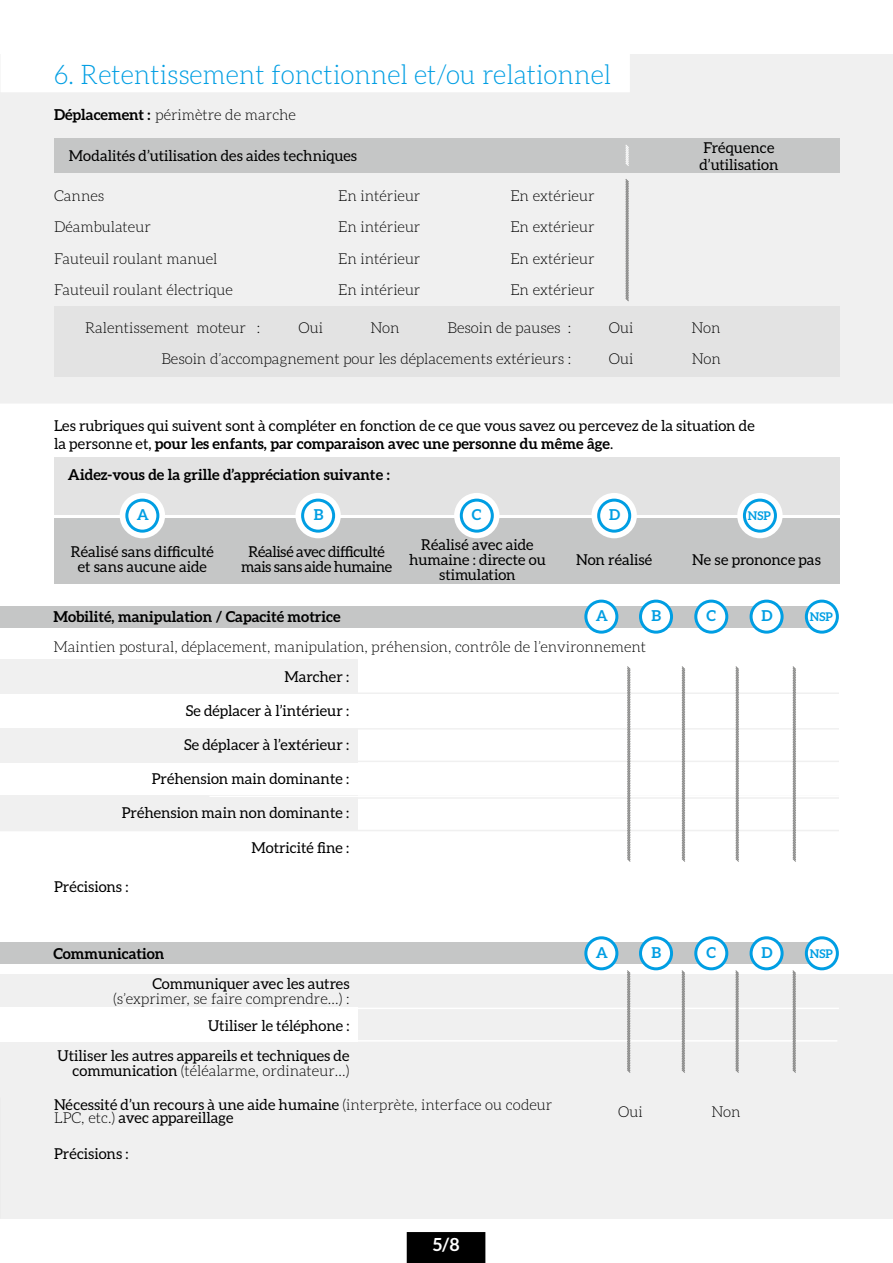
<style>
.page{position:relative;width:893px;height:1263px;background:#fff}
.page>*{position:absolute;margin:0;border:0;box-sizing:border-box;transform-origin:0 0}
.t1{font:300 27px "Aleo";color:#009ee3}
.t2{font:700 18px "Aleo";color:#fff}
.t3{font:15px/15px "Aleo";color:#000}
.t4{font:300 15px "Aleo";color:#000}
.t5{font:700 15px "Aleo";color:#000}
.t6{font:15px/15px "Aleo";letter-spacing:-.025em;color:#000;text-align:center}
.t7{font:700 15px "Aleo";color:#009ee3}
.t8{font:700 12px "Aleo";color:#009ee3}
.s1{font-weight:700}
.s2{font-weight:300}
</style>
<div class="page">
<div style="left:0;top:728px;width:358px;height:34px;background:#f0f0f0"></div>
<div style="left:0;top:796px;width:358px;height:34px;background:#f0f0f0"></div>
<hr style="left:0;top:761px;width:839px;height:1px;background:#f0f0f0">
<hr style="left:0;top:830px;width:839px;height:1px;background:#f0f0f0">
<hr style="left:209px;top:796px;width:630px;height:1px;background:#fff">
<div style="left:54px;top:457px;width:785px;height:58px;background:#e3e3e3"></div>
<div style="left:54px;top:518px;width:785px;height:65px;background:#c5c6c6"></div>
<svg style="left:0;top:54px;width:893px;height:349px;fill:#f0f0f0"></svg>
<svg style="left:625px;top:178px;width:4px;height:124px"></svg>
<div style="left:54px;top:138px;width:785px;height:34px;background:#c5c6c6"></div>
<svg style="left:625px;top:145px;width:4px;height:21px"></svg>
<div style="left:54px;top:306px;width:785px;height:70px;background:#e3e3e3"></div>
<div style="left:0;top:606px;width:822px;height:21px;background:#c5c6c6"></div>
<div style="left:0;top:660px;width:358px;height:34px;background:#f0f0f0"></div>
<hr style="left:0;top:692px;width:839px;height:2px;background:#f0f0f0">
<hr style="left:0;top:728px;width:839px;height:2px;background:#f0f0f0">
<hr style="left:0;top:797px;width:839px;height:2px;background:#f0f0f0">
<svg style="left:627px;top:666px;width:4px;height:196px"></svg>
<svg style="left:681px;top:666px;width:5px;height:196px"></svg>
<svg style="left:735px;top:666px;width:4px;height:196px"></svg>
<svg style="left:792px;top:666px;width:4px;height:196px"></svg>
<div style="left:120px;top:493px;width:45px;height:45px;background:#fff;border-radius:50%"></div>
<div style="left:125px;top:499px;width:34px;height:34px;border:3px solid #009ee3;border-radius:50%"></div>
<div style="left:295px;top:493px;width:46px;height:45px;background:#fff;border-radius:50%"></div>
<div style="left:301px;top:499px;width:34px;height:34px;border:3px solid #009ee3;border-radius:50%"></div>
<div style="left:454px;top:493px;width:45px;height:45px;background:#fff;border-radius:50%"></div>
<div style="left:460px;top:499px;width:34px;height:34px;border:3px solid #009ee3;border-radius:50%"></div>
<div style="left:591px;top:493px;width:46px;height:45px;background:#fff;border-radius:50%"></div>
<div style="left:597px;top:499px;width:34px;height:34px;border:3px solid #009ee3;border-radius:50%"></div>
<div style="left:737px;top:493px;width:46px;height:45px;background:#fff;border-radius:50%"></div>
<div style="left:743px;top:499px;width:34px;height:34px;border:3px solid #009ee3;border-radius:50%"></div>
<div style="left:0;top:974px;width:893px;height:244px;background:#f0f0f0"></div>
<div style="left:0;top:1007px;width:358px;height:34px;background:#fff"></div>
<hr style="left:0;top:1007px;width:839px;height:2px;background:#fff">
<hr style="left:0;top:1040px;width:837px;height:2px;background:#fff">
<svg style="left:626px;top:970px;width:5px;height:103px"></svg>
<svg style="left:681px;top:970px;width:4px;height:103px"></svg>
<svg style="left:735px;top:970px;width:4px;height:103px"></svg>
<svg style="left:792px;top:970px;width:4px;height:103px"></svg>
<div style="left:0;top:943px;width:822px;height:21px;background:#c5c6c6"></div>
<div style="left:751px;top:938px;width:31px;height:31px;background:#fff;border-radius:50%"></div>
<div style="left:750px;top:936px;width:34px;height:34px;border:3px solid #009ee3;border-radius:50%"></div>
<div style="left:640px;top:938px;width:31px;height:31px;background:#fff;border-radius:50%"></div>
<div style="left:639px;top:936px;width:34px;height:34px;border:3px solid #009ee3;border-radius:50%"></div>
<div style="left:586px;top:938px;width:31px;height:31px;background:#fff;border-radius:50%"></div>
<div style="left:584px;top:936px;width:34px;height:34px;border:3px solid #009ee3;border-radius:50%"></div>
<div style="left:696px;top:938px;width:31px;height:31px;background:#fff;border-radius:50%"></div>
<div style="left:694px;top:936px;width:34px;height:34px;border:3px solid #009ee3;border-radius:50%"></div>
<div style="left:806px;top:938px;width:31px;height:31px;background:#fff;border-radius:50%"></div>
<div style="left:805px;top:936px;width:34px;height:34px;border:3px solid #009ee3;border-radius:50%"></div>
<div style="left:751px;top:601px;width:31px;height:31px;background:#fff;border-radius:50%"></div>
<div style="left:750px;top:600px;width:34px;height:34px;border:3px solid #009ee3;border-radius:50%"></div>
<div style="left:640px;top:601px;width:31px;height:31px;background:#fff;border-radius:50%"></div>
<div style="left:639px;top:600px;width:34px;height:34px;border:3px solid #009ee3;border-radius:50%"></div>
<div style="left:586px;top:601px;width:31px;height:31px;background:#fff;border-radius:50%"></div>
<div style="left:584px;top:600px;width:34px;height:34px;border:3px solid #009ee3;border-radius:50%"></div>
<div style="left:696px;top:601px;width:31px;height:31px;background:#fff;border-radius:50%"></div>
<div style="left:694px;top:600px;width:34px;height:34px;border:3px solid #009ee3;border-radius:50%"></div>
<div style="left:806px;top:601px;width:31px;height:31px;background:#fff;border-radius:50%"></div>
<div style="left:805px;top:600px;width:34px;height:34px;border:3px solid #009ee3;border-radius:50%"></div>
<div style="left:407px;top:1233px;width:78px;height:29px;background:#000"></div>
<div style="left:407px;top:1232px;width:78px;height:31px;border:2px solid #000"></div>
<h1 class="t1" style="left:54px;top:60px;width:559px">6. Retentissement fonctionnel et/ou relationnel</h1>
<p class="t4" style="left:54px;top:107px;width:244px"><span class="s1">Déplacement :</span> périmètre de marche</p>
<p class="t3" style="left:69px;top:148px;width:290px">Modalités d’utilisation des aides techniques</p>
<p class="t3" style="left:699px;top:139px;width:81px;line-height:16.5px">Fréquence d’utilisation</p>
<p class="t4" style="left:54px;top:187px;width:52px">Cannes</p>
<p class="t4" style="left:338px;top:187px;width:84px">En intérieur</p>
<p class="t4" style="left:510px;top:187px;width:86px">En extérieur</p>
<p class="t4" style="left:54px;top:219px;width:98px">Déambulateur</p>
<p class="t4" style="left:338px;top:219px;width:84px">En intérieur</p>
<p class="t4" style="left:510px;top:219px;width:86px">En extérieur</p>
<p class="t4" style="left:54px;top:250px;width:165px">Fauteuil roulant manuel</p>
<p class="t4" style="left:338px;top:250px;width:84px">En intérieur</p>
<p class="t4" style="left:510px;top:250px;width:86px">En extérieur</p>
<p class="t4" style="left:54px;top:281px;width:181px">Fauteuil roulant électrique</p>
<p class="t4" style="left:338px;top:281px;width:84px">En intérieur</p>
<p class="t4" style="left:510px;top:281px;width:86px">En extérieur</p>
<p class="t4" style="left:85px;top:320px;width:177px">Ralentissement moteur :</p>
<p class="t4" style="left:298px;top:320px;width:26px">Oui</p>
<p class="t4" style="left:370px;top:320px;width:31px">Non</p>
<p class="t4" style="left:447px;top:320px;width:125px">Besoin de pauses :</p>
<p class="t4" style="left:609px;top:320px;width:26px">Oui</p>
<p class="t4" style="left:691px;top:320px;width:31px">Non</p>
<p class="t4" style="left:161px;top:351px;width:411px">Besoin d’accompagnement pour les déplacements extérieurs :</p>
<p class="t4" style="left:609px;top:351px;width:26px">Oui</p>
<p class="t4" style="left:692px;top:351px;width:31px">Non</p>
<p class="t3" style="left:54px;top:416px;width:702px;line-height:18px">Les rubriques qui suivent sont à compléter en fonction de ce que vous savez ou percevez de la situation de la personne et, <span class="s1">pour les enfants, par comparaison avec une personne du même âge</span>.</p>
<p class="t5" style="left:68px;top:466px;width:323px">Aidez-vous de la grille d’appréciation suivante :</p>
<p class="t7" style="left:137px;top:506px;width:14px">A</p>
<p class="t7" style="left:314px;top:506px;width:11px">B</p>
<p class="t7" style="left:472px;top:506px;width:11px">C</p>
<p class="t7" style="left:609px;top:506px;width:13px">D</p>
<p class="t8" style="left:748px;top:509px;width:24px">NSP</p>
<p class="t3" style="left:71px;top:544px;width:145px;text-align:center">Réalisé sans difficulté et sans aucune aide</p>
<p class="t6" style="left:241px;top:544px;width:153px">Réalisé avec difficulté mais sans aide humaine</p>
<p class="t3" style="left:409px;top:537px;width:138px;text-align:center">Réalisé avec aide humaine : directe ou stimulation</p>
<p class="t5" style="left:53px;top:608px;width:289px">Mobilité, manipulation / Capacité motrice</p>
<p class="t3" style="left:576px;top:552px;width:78px">Non réalisé</p>
<p class="t3" style="left:692px;top:552px;width:130px">Ne se prononce pas</p>
<p class="t7" style="left:596px;top:607px;width:14px">A</p>
<p class="t7" style="left:652px;top:607px;width:11px">B</p>
<p class="t7" style="left:706px;top:607px;width:11px">C</p>
<p class="t7" style="left:761px;top:607px;width:13px">D</p>
<p class="t8" style="left:810px;top:610px;width:24px">NSP</p>
<p class="t4" style="left:53px;top:638px;width:594px">Maintien postural, déplacement, manipulation, préhension, contrôle de l’environnement</p>
<p class="t3" style="left:285px;top:669px;width:66px">Marcher :</p>
<p class="t3" style="left:186px;top:703px;width:165px">Se déplacer à l’intérieur :</p>
<p class="t3" style="left:184px;top:737px;width:166px">Se déplacer à l’extérieur :</p>
<p class="t3" style="left:152px;top:771px;width:199px">Préhension main dominante :</p>
<p class="t3" style="left:122px;top:805px;width:229px">Préhension main non dominante :</p>
<p class="t3" style="left:251px;top:840px;width:99px">Motricité fine :</p>
<p class="t3" style="left:54px;top:879px;width:76px">Précisions :</p>
<p class="t5" style="left:53px;top:945px;width:113px">Communication</p>
<p class="t3" style="left:152px;top:976px;width:199px">Communiquer avec les autres</p>
<p class="t4" style="left:113px;top:991px;width:238px">(s’exprimer, se faire comprendre…) :</p>
<p class="t3" style="left:208px;top:1018px;width:143px">Utiliser le téléphone :</p>
<p class="t3" style="left:58px;top:1048px;width:293px;text-align:right">Utiliser les autres appareils et techniques de communication <span class="s2">(téléalarme, ordinateur…)</span></p>
<p class="t7" style="left:596px;top:944px;width:14px">A</p>
<p class="t7" style="left:652px;top:944px;width:11px">B</p>
<p class="t7" style="left:706px;top:944px;width:11px">C</p>
<p class="t7" style="left:761px;top:944px;width:13px">D</p>
<p class="t8" style="left:810px;top:947px;width:24px">NSP</p>
<p class="t3" style="left:54px;top:1097px;width:500px;line-height:13.5px">Nécessité d’un recours à une aide humaine <span class="s2">(interprète, interface ou codeur<br>LPC, etc.)</span> avec appareillage</p>
<p class="t4" style="left:618px;top:1103px;width:26px">Oui</p>
<p class="t4" style="left:711px;top:1103px;width:31px">Non</p>
<p class="t3" style="left:54px;top:1146px;width:76px">Précisions :</p>
<p class="t2" style="left:433px;top:1234px;width:28px">5/8</p>
</div>
